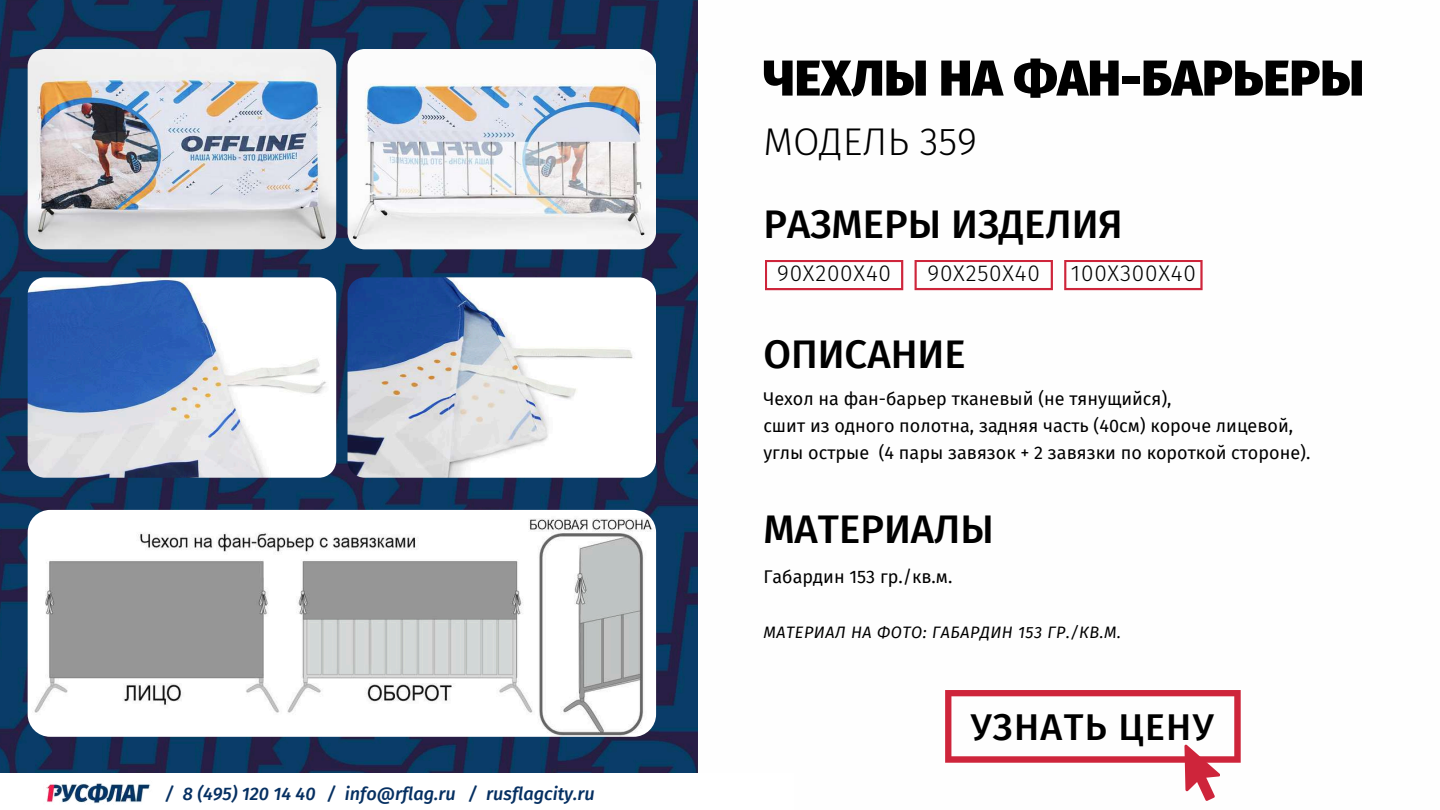
<style>
.page{position:relative;width:1440px;height:810px;background:#fff}
.page>*{position:absolute;margin:0;border:0;box-sizing:border-box;transform-origin:0 0}
.t1{font:900 50.3px "Fira Sans";color:#000}
.t2{font:500 40px "Fira Sans";color:#000}
.t3{font:300 38.5px "Fira Sans";color:#000}
.t4{font:500 37.4px "Fira Sans";letter-spacing:.035em;color:#000}
.t5{font:300 22.7px "Fira Sans";letter-spacing:.035em;color:#000}
.t6{font:italic 500 18.1px "Fira Sans";color:#063062}
.t7{font:18px/27px "Fira Sans";color:#000}
.t8{font:italic 16.2px "Fira Sans";letter-spacing:.035em;color:#000}
</style>
<div class="page">
<svg style="left:945px;top:690px;width:296px;height:111px"></svg>
<img style="left:0;top:0;width:697px;height:773px">
<svg style="left:765px;top:260px;width:138px;height:30px"></svg>
<img style="left:46px;top:783px;width:105px;height:21px">
<img style="left:28px;top:49px;width:308px;height:200px">
<img style="left:348px;top:49px;width:308px;height:200px">
<img style="left:28px;top:277px;width:308px;height:201px">
<img style="left:348px;top:277px;width:308px;height:201px">
<svg style="left:915px;top:260px;width:138px;height:30px"></svg>
<svg style="left:1064px;top:260px;width:139px;height:30px"></svg>
<img style="left:28px;top:510px;width:628px;height:227px;border-radius:22px">
<p class="t6" style="left:165px;top:783px;width:432px">/ 8 (495) 120 14 40 / info@rflag.ru / rusflagcity.ru</p>
<h1 class="t1" style="left:763px;top:49px;width:602px">ЧЕХЛЫ НА ФАН-БАРЬЕРЫ</h1>
<h3 class="t3" style="left:763px;top:119px;width:215px">МОДЕЛЬ 359</h3>
<h2 class="t2" style="left:763px;top:200px;width:361px">РАЗМЕРЫ ИЗДЕЛИЯ</h2>
<p class="t5" style="left:777px;top:260px;width:115px">90Х200Х40</p>
<p class="t5" style="left:928px;top:260px;width:114px">90Х250Х40</p>
<p class="t5" style="left:1071px;top:260px;width:126px">100Х300Х40</p>
<h2 class="t2" style="left:763px;top:331px;width:204px">ОПИСАНИЕ</h2>
<p class="t7" style="left:763px;top:386px;width:548px">Чехол на фан-барьер тканевый (не тянущийся),<br>сшит из одного полотна, задняя часть (40см) короче лицевой, углы острые (4 пары завязок + 2 завязки по короткой стороне).</p>
<h2 class="t2" style="left:763px;top:505px;width:232px">МАТЕРИАЛЫ</h2>
<p class="t7" style="left:763px;top:563px;width:190px">Габардин 153 гр./кв.м.</p>
<p class="t8" style="left:763px;top:623px;width:359px">МАТЕРИАЛ НА ФОТО: ГАБАРДИН 153 ГР./КВ.М.</p>
<h3 class="t4" style="left:971px;top:705px;width:244px">УЗНАТЬ ЦЕНУ</h3>
</div>
